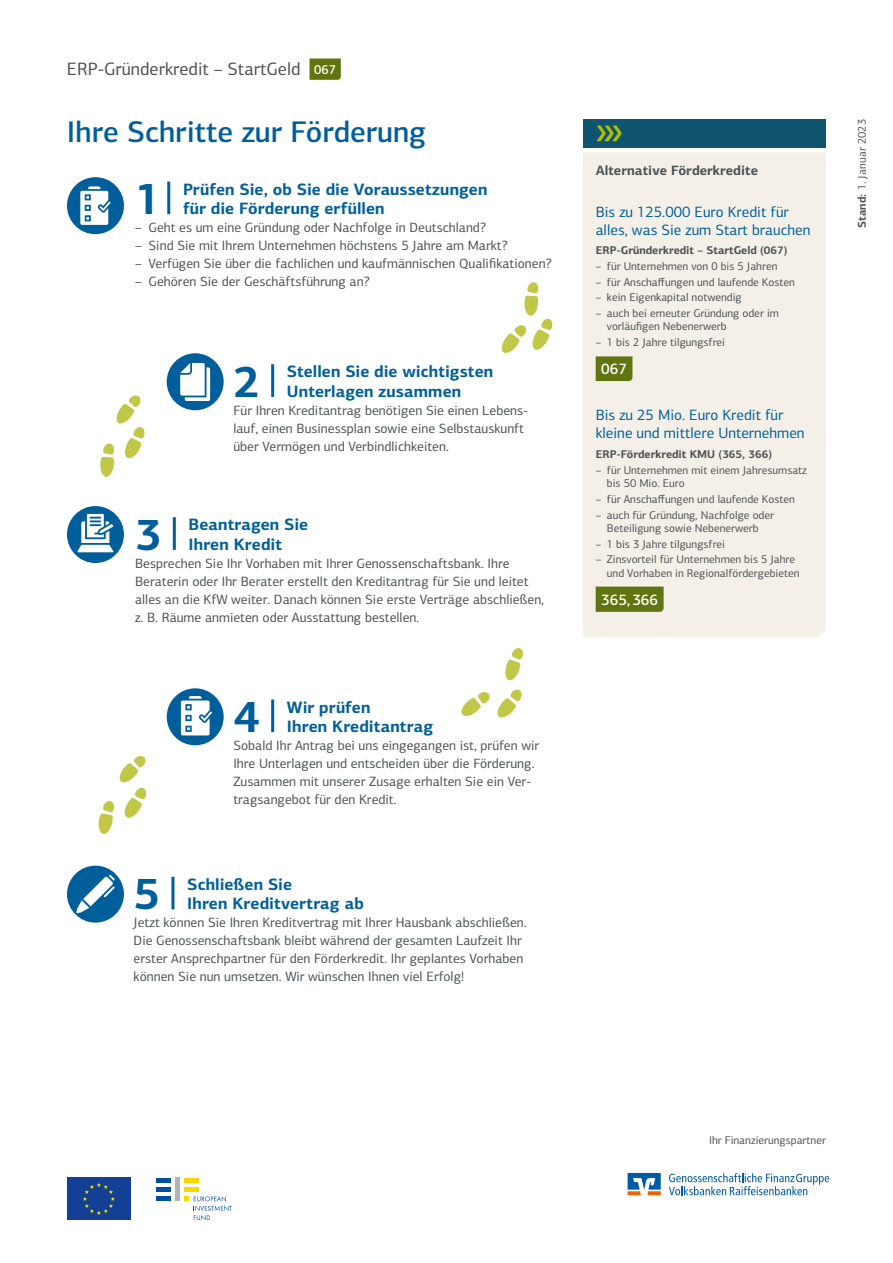
<style>
.page{position:relative;width:893px;height:1263px;background:#fff}
.page>*{position:absolute;margin:0;border:0;box-sizing:border-box;transform-origin:0 0}
.HL__Schritte__11_13{font:700 45px "KFW Centro Sans";color:#005f9b}
.HL_20_27_medium_dunk{font:500 30px "KFW Centro Sans";color:#005f9b}
.Dachzeile_12_15_dunk{font:18px "KFW Centro Sans";color:#4b5255}
.HL__Schritte__11_13-2{font:700 16.5px/19.5px "KFW Centro Sans";letter-spacing:.005em;color:#005f9b}
.Infobox_RS_HL_10_12{font:15px/18px "KFW Centro Sans";color:#005f9b}
.Kreditnummer_10_12_m{font:500 15px "KFW Centro Sans";color:#fff}
.Text__Schritte__9_12{font:13.5px/18px "KFW Centro Sans";color:#4b5255}
.Liste__Schritte__9_1{font:13.5px "KFW Centro Sans";color:#4b5255}
.Infobox_HL_9_12_mAn2{font:700 13.5px "KFW Centro Sans";letter-spacing:.005em;color:#4b5255}
.Kreditnummer_8_5_12{font:500 12.75px "KFW Centro Sans";color:#fff}
.Infobox_RS_Liste_7_5{font:11.25px/13.5px "KFW Centro Sans";color:#4b5255}
.Infobox_RS_Text_7_5{font:700 11.25px "KFW Centro Sans";color:#4b5255}
.Text_7_5_9_R{font:11.25px "KFW Centro Sans";letter-spacing:.005em;color:#4b5255}
.s1{font-weight:700}
</style>
<div class="page">
<div style="left:583px;top:152px;width:243px;height:485px;background:#f4f0e8"></div>
<svg style="left:501px;top:282px;width:52px;height:71px"></svg>
<svg style="left:505px;top:648px;width:18px;height:33px"></svg>
<svg style="left:461px;top:689px;width:61px;height:29px"></svg>
<svg style="left:100px;top:395px;width:45px;height:82px"></svg>
<svg style="left:98px;top:756px;width:49px;height:78px"></svg>
<div style="left:67px;top:177px;width:57px;height:57px;background:#005f9b;border-radius:50%"></div>
<svg style="left:80px;top:186px;width:31px;height:39px"></svg>
<hr style="left:167px;top:182px;width:3px;height:32px;background:#005f9b">
<div style="left:167px;top:353px;width:57px;height:57px;background:#005f9b;border-radius:50%"></div>
<svg style="left:180px;top:363px;width:30px;height:38px"></svg>
<hr style="left:271px;top:364px;width:3px;height:33px;background:#005f9b">
<div style="left:67px;top:506px;width:57px;height:57px;background:#005f9b;border-radius:50%"></div>
<svg style="left:78px;top:514px;width:35px;height:38px"></svg>
<hr style="left:173px;top:517px;width:3px;height:33px;background:#005f9b">
<div style="left:167px;top:688px;width:57px;height:57px;background:#005f9b;border-radius:50%"></div>
<svg style="left:181px;top:696px;width:31px;height:39px"></svg>
<hr style="left:271px;top:699px;width:3px;height:33px;background:#005f9b">
<div style="left:67px;top:866px;width:57px;height:57px;background:#005f9b;border-radius:50%"></div>
<svg style="left:76px;top:875px;width:39px;height:38px"></svg>
<hr style="left:171px;top:877px;width:3px;height:32px;background:#005f9b">
<div style="left:583px;top:119px;width:243px;height:29px;background:#0f556f"></div>
<svg style="left:597px;top:125px;width:24px;height:16px"></svg>
<svg style="left:596px;top:356px;width:36px;height:25px"></svg>
<svg style="left:596px;top:586px;width:68px;height:26px;background:#657816"></svg>
<svg style="left:310px;top:58px;width:31px;height:22px"></svg>
<hr style="left:156px;top:1178px;width:14px;height:4px;background:#004e9e">
<div style="left:175px;top:1178px;width:5px;height:23px;background:#b1b2b3"></div>
<div style="left:156px;top:1187px;width:14px;height:5px;background:#004e9e"></div>
<hr style="left:184px;top:1178px;width:14px;height:4px;background:#ffd400">
<div style="left:184px;top:1187px;width:14px;height:5px;background:#ffd400"></div>
<div style="left:156px;top:1196px;width:14px;height:5px;background:#004e9e"></div>
<svg style="left:184px;top:1196px;width:48px;height:24px"></svg>
<div style="left:67px;top:1178px;width:64px;height:42px;background:#134094"></div>
<svg style="left:83px;top:1183px;width:32px;height:32px"></svg>
<svg style="left:669px;top:1173px;width:160px;height:22px"></svg>
<svg style="left:628px;top:1173px;width:33px;height:22px"></svg>
<h1 class="Dachzeile_12_15_dunk" style="left:67px;top:56px;width:235px">ERP-Gründerkredit – StartGeld</h1>
<p class="Kreditnummer_8_5_12" style="left:314px;top:61px;width:23px">067</p>
<h2 class="HL_20_27_medium_dunk" style="left:67px;top:110px;width:361px">Ihre Schritte zur Förderung</h2>
<h2 class="HL__Schritte__11_13" style="left:135px;top:170px;width:28px">1</h2>
<h2 class="HL__Schritte__11_13-2" style="left:183px;top:179px;width:306px">Prüfen Sie, ob Sie die Voraussetzungen für die Förderung erfüllen</h2>
<p class="Liste__Schritte__9_1" style="left:135px;top:218px;width:352px">– Geht es um eine Gründung oder Nachfolge in Deutschland?</p>
<p class="Liste__Schritte__9_1" style="left:135px;top:236px;width:374px">– Sind Sie mit Ihrem Unternehmen höchstens 5 Jahre am Markt?</p>
<p class="Liste__Schritte__9_1" style="left:135px;top:254px;width:418px">– Verfügen Sie über die fachlichen und kaufmännischen Qualifikationen?</p>
<p class="Liste__Schritte__9_1" style="left:135px;top:272px;width:236px">– Gehören Sie der Geschäftsführung an?</p>
<h2 class="HL__Schritte__11_13" style="left:233px;top:353px;width:28px">2</h2>
<h2 class="HL__Schritte__11_13-2" style="left:287px;top:362px;width:208px">Stellen Sie die wichtigsten<br>Unterlagen zusammen</h2>
<p class="Text__Schritte__9_12" style="left:233px;top:401px;width:296px">Für Ihren Kreditantrag benötigen Sie einen Lebens&shy;lauf, einen Businessplan sowie eine Selbstauskunft über Vermögen und Verbindlichkeiten.</p>
<h2 class="HL__Schritte__11_13" style="left:135px;top:506px;width:28px">3</h2>
<h2 class="HL__Schritte__11_13-2" style="left:189px;top:515px;width:121px">Beantragen Sie<br>Ihren Kredit</h2>
<p class="Text__Schritte__9_12" style="left:135px;top:554px;width:411px">Besprechen Sie Ihr Vorhaben mit Ihrer Genossenschaftsbank. Ihre Beraterin oder Ihr Berater erstellt den Kreditantrag für Sie und leitet alles an die KfW weiter. Danach können Sie erste Verträge abschließen, z. B. Räume anmieten oder Ausstattung bestellen.</p>
<h2 class="HL__Schritte__11_13" style="left:233px;top:688px;width:28px">4</h2>
<h2 class="HL__Schritte__11_13-2" style="left:287px;top:697px;width:148px">Wir prüfen<br>Ihren Kreditantrag</h2>
<p class="Text__Schritte__9_12" style="left:233px;top:736px;width:307px">Sobald Ihr Antrag bei uns eingegangen ist, prüfen wir Ihre Unterlagen und entscheiden über die Förderung.<br>Zusammen mit unserer Zusage erhalten Sie ein Ver&shy;tragsangebot für den Kredit.</p>
<h2 class="HL__Schritte__11_13" style="left:134px;top:865px;width:28px">5</h2>
<h2 class="HL__Schritte__11_13-2" style="left:187px;top:874px;width:178px">Schließen Sie<br>Ihren Kreditvertrag ab</h2>
<p class="Text__Schritte__9_12" style="left:134px;top:913px;width:394px">Jetzt können Sie Ihren Kreditvertrag mit Ihrer Hausbank abschließen.<br>Die Genossenschaftsbank bleibt während der gesamten Laufzeit Ihr erster Ansprechpartner für den Förderkredit. Ihr geplantes Vorhaben können Sie nun umsetzen. Wir wünschen Ihnen viel Erfolg!</p>
<h2 class="Infobox_HL_9_12_mAn2" style="left:596px;top:162px;width:164px">Alternative Förderkredite</h2>
<h2 class="Infobox_RS_HL_10_12" style="left:596px;top:202px;width:216px">Bis zu 125.000 Euro Kredit für alles, was Sie zum Start brauchen</h2>
<p class="Infobox_RS_Text_7_5" style="left:596px;top:243px;width:193px">ERP-Gründerkredit – StartGeld (067)</p>
<p class="Infobox_RS_Liste_7_5" style="left:596px;top:259px;width:183px">– für Unternehmen von 0 bis 5 Jahren</p>
<p class="Infobox_RS_Liste_7_5" style="left:596px;top:275px;width:201px">– für Anschaffungen und laufende Kosten</p>
<p class="Infobox_RS_Liste_7_5" style="left:596px;top:290px;width:148px">– kein Eigenkapital notwendig</p>
<p class="Infobox_RS_Liste_7_5" style="left:607px;top:306px;width:174px;text-indent:-11px">– auch bei erneuter Gründung oder im vorläufigen Nebenerwerb</p>
<p class="Infobox_RS_Liste_7_5" style="left:596px;top:335px;width:131px">– 1 bis 2 Jahre tilgungsfrei</p>
<p class="Kreditnummer_10_12_m" style="left:601px;top:359px;width:27px">067</p>
<h2 class="Infobox_RS_HL_10_12" style="left:596px;top:406px;width:210px">Bis zu 25 Mio. Euro Kredit für kleine und mittlere Unternehmen</h2>
<p class="Infobox_RS_Text_7_5" style="left:596px;top:447px;width:178px">ERP-Förderkredit KMU (365, 366)</p>
<p class="Infobox_RS_Liste_7_5" style="left:607px;top:463px;width:201px;text-indent:-11px">– für Unternehmen mit einem Jahresumsatz bis 50 Mio. Euro</p>
<p class="Infobox_RS_Liste_7_5" style="left:596px;top:492px;width:201px">– für Anschaffungen und laufende Kosten</p>
<p class="Infobox_RS_Liste_7_5" style="left:596px;top:508px;width:180px;text-align:center">– auch für Gründung, Nachfolge oder<br>Beteiligung sowie Nebenerwerb</p>
<p class="Infobox_RS_Liste_7_5" style="left:596px;top:537px;width:131px">– 1 bis 3 Jahre tilgungsfrei</p>
<p class="Infobox_RS_Liste_7_5" style="left:607px;top:552px;width:194px;text-indent:-11px">– Zinsvorteil für Unternehmen bis 5 Jahre und Vorhaben in Regionalfördergebieten</p>
<p class="Kreditnummer_10_12_m" style="left:601px;top:589px;width:58px">365,366</p>
<p class="Text_7_5_9_R" style="left:854px;top:228px;width:110px;rotate:-90deg"><span class="s1">Stand:</span> 1. Januar 2023</p>
<p class="Infobox_RS_Liste_7_5" style="left:709px;top:1133px;width:118px">Ihr Finanzierungspartner</p>
</div>
